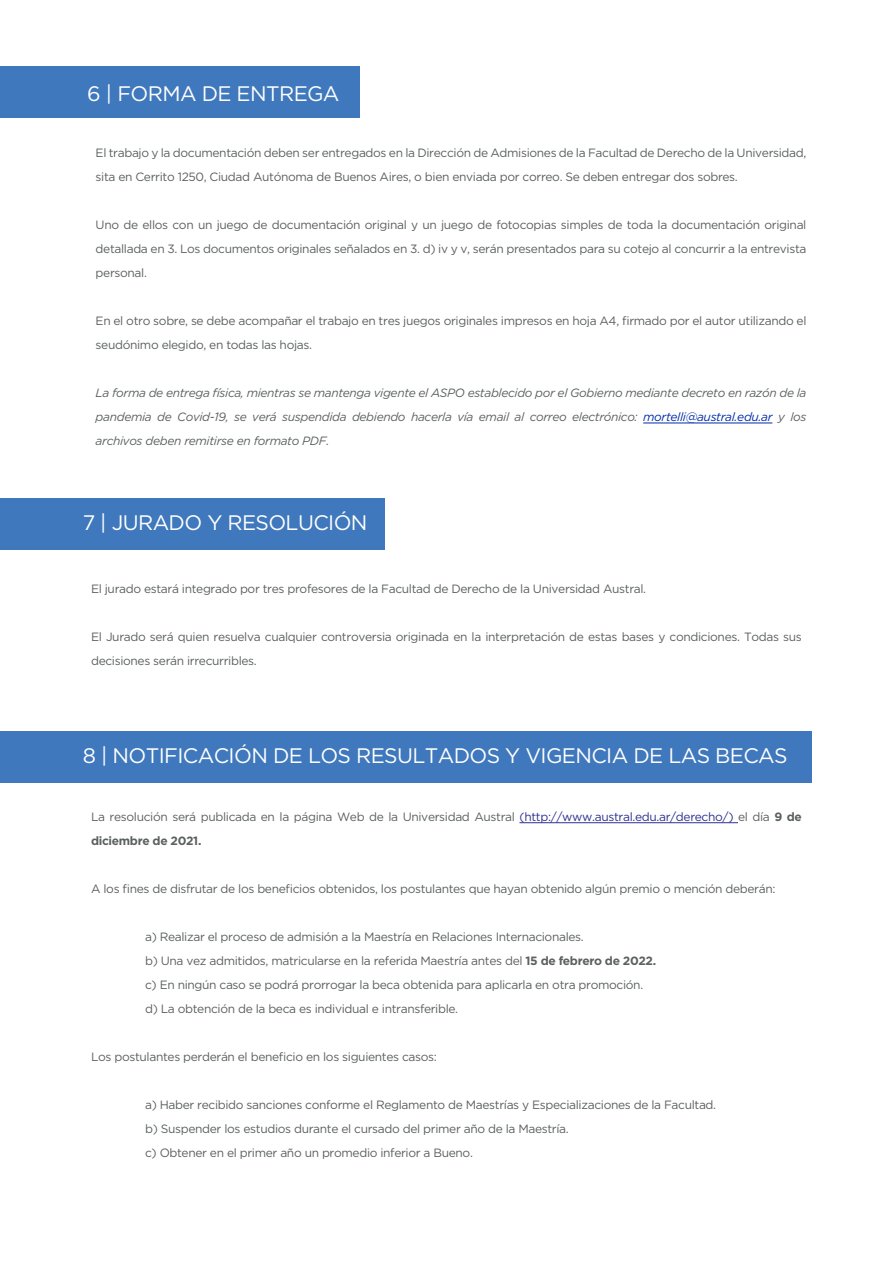
<style>
.page{position:relative;width:893px;height:1263px;background:#fff}
.page>*{position:absolute;margin:0;border:0;box-sizing:border-box;transform-origin:0 0}
.t1{font:21px "Gotham";letter-spacing:-.03em;color:#fff}
.t2{font:12px/24px "Gotham";letter-spacing:-.03em;color:#5c6061}
.t3{font:italic 12px/24px "Gotham";letter-spacing:-.03em;color:#5c6061;text-align:justify}
.s1{color:#002baa}
.s2{color:#2e3092}
.s3{font-weight:700}
</style>
<div class="page">
<div style="left:0;top:498px;width:384px;height:51px;background:#3f78bc"></div>
<div style="left:0;top:731px;width:811px;height:51px;background:#3f78bc"></div>
<hr style="left:519px;top:822px;width:219px;height:1px;background:#2e3092">
<div style="left:0;top:66px;width:359px;height:51px;background:#3f78bc"></div>
<hr style="left:643px;top:423px;width:129px;height:1px;background:#002baa">
<h1 class="t1" style="left:87px;top:80px;width:254px">6 | FORMA DE ENTREGA</h1>
<p class="t2" style="left:96px;top:141px;width:712px">El trabajo y la documentación deben ser entregados en la Dirección de Admisiones de la Facultad de Derecho de la Universidad, sita en Cerrito 1250, Ciudad Autónoma de Buenos Aires, o bien enviada por correo. Se deben entregar dos sobres.</p>
<p class="t2" style="left:96px;top:213px;width:712px;text-align:justify">Uno de ellos con un juego de documentación original y un juego de fotocopias simples de toda la documentación original detallada en 3. Los documentos originales señalados en 3. d) iv y v, serán presentados para su cotejo al concurrir a la entrevista personal.</p>
<p class="t2" style="left:96px;top:309px;width:712px">En el otro sobre, se debe acompañar el trabajo en tres juegos originales impresos en hoja A4, firmado por el autor utilizando el seudónimo elegido, en todas las hojas.</p>
<p class="t3" style="left:96px;top:381px;width:712px">La forma de entrega física, mientras se mantenga vigente el ASPO establecido por el Gobierno mediante decreto en razón de la pandemia de Covid-19, se verá suspendida debiendo hacerla vía email al correo electrónico: <span class="s1">mortelli@austral.edu.ar</span> y los archivos deben remitirse en formato PDF.</p>
<h1 class="t1" style="left:83px;top:509px;width:286px">7 | JURADO Y RESOLUCIÓN</h1>
<p class="t2" style="left:91px;top:576px;width:557px">El jurado estará integrado por tres profesores de la Facultad de Derecho de la Universidad Austral.</p>
<p class="t2" style="left:91px;top:624px;width:712px">El Jurado será quien resuelva cualquier controversia originada en la interpretación de estas bases y condiciones. Todas sus decisiones serán irrecurribles.</p>
<h1 class="t1" style="left:83px;top:742px;width:706px">8 | NOTIFICACIÓN DE LOS RESULTADOS Y VIGENCIA DE LAS BECAS</h1>
<p class="t2" style="left:91px;top:805px;width:712px">La resolución será publicada en la página Web de la Universidad Austral <span class="s2">(http://www.austral.edu.ar/derecho/)</span> el día <span class="s3">9 de diciembre de 2021.</span></p>
<p class="t2" style="left:91px;top:877px;width:686px">A los fines de disfrutar de los beneficios obtenidos, los postulantes que hayan obtenido algún premio o mención deberán:</p>
<p class="t2" style="left:145px;top:925px;width:513px">a) Realizar el proceso de admisión a la Maestría en Relaciones Internacionales.<br>b) Una vez admitidos, matricularse en la referida Maestría antes del <span class="s3">15 de febrero de 2022. </span>c) En ningún caso se podrá prorrogar la beca obtenida para aplicarla en otra promoción. d) La obtención de la beca es individual e intransferible.</p>
<p class="t2" style="left:91px;top:1045px;width:347px">Los postulantes perderán el beneficio en los siguientes casos:</p>
<p class="t2" style="left:145px;top:1093px;width:573px">a) Haber recibido sanciones conforme el Reglamento de Maestrías y Especializaciones de la Facultad. b) Suspender los estudios durante el cursado del primer año de la Maestría.<br>c) Obtener en el primer año un promedio inferior a Bueno.</p>
</div>
